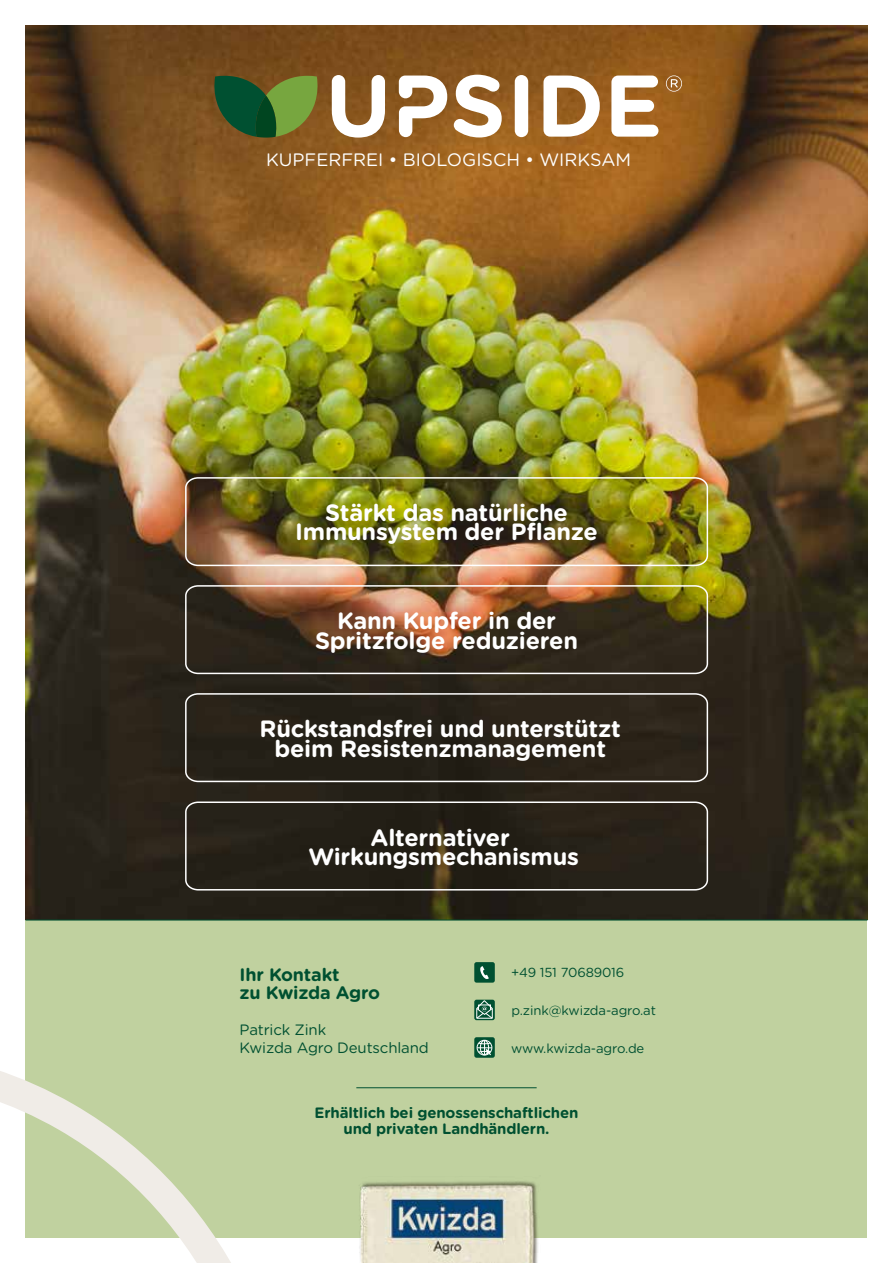
<style>
.page{position:relative;width:893px;height:1263px;background:#fff}
.page>*{position:absolute;margin:0;border:0;box-sizing:border-box;transform-origin:0 0}
.t1{font:700 23.55px/19.4px "Gotham Rounded";letter-spacing:-.01em;color:#fff;text-align:center}
.t2{font:18px "Gotham Rounded";color:#fff}
.t3{font:700 18px/18px "Gotham Rounded";letter-spacing:-.01em;color:#005031}
.t4{font:700 15px/16.5px "Gotham Rounded";letter-spacing:-.01em;color:#005031;text-align:center}
.t5{font:15px/18px "Gotham Rounded";letter-spacing:-.01em;color:#005031}
.t6{font:13.05px "Gotham Rounded";letter-spacing:-.01em;color:#005031}
</style>
<div class="page">
<div style="left:26px;top:26px;width:841px;height:1211px;background:#c0d19f"></div>
<img style="left:26px;top:26px;width:841px;height:894px">
<svg style="left:0;top:1018px;width:306px;height:245px"></svg>
<hr style="left:26px;top:920px;width:841px;height:1px;background:#005031">
<img style="left:350px;top:1181px;width:193px;height:82px">
<hr style="left:356px;top:1087px;width:181px;height:1px;background:#005031">
<div style="left:474px;top:1000px;width:21px;height:20px;background:#005031;border-radius:2px"></div>
<svg style="left:476px;top:1000px;width:17px;height:19px"></svg>
<div style="left:474px;top:1037px;width:21px;height:21px;background:#005031;border-radius:2px"></div>
<svg style="left:477px;top:1040px;width:15px;height:15px"></svg>
<div style="left:474px;top:962px;width:21px;height:21px;background:#005031;border-radius:2px"></div>
<svg style="left:480px;top:966px;width:9px;height:13px"></svg>
<img style="left:184px;top:476px;width:525px;height:91px">
<img style="left:184px;top:584px;width:525px;height:91px">
<svg style="left:184px;top:692px;width:525px;height:91px;background:#302a21"></svg>
<svg style="left:184px;top:801px;width:525px;height:90px;background:#2e2920"></svg>
<svg style="left:611px;top:76px;width:47px;height:61px;background:#dec8b1"></svg>
<svg style="left:543px;top:76px;width:57px;height:61px;background:#d5bea4"></svg>
<div style="left:515px;top:75px;width:13px;height:62px;background:#fff;border-radius:7px"></div>
<svg style="left:454px;top:75px;width:48px;height:62px;background:#d2bba2"></svg>
<svg style="left:399px;top:76px;width:48px;height:61px;background:#cbb397"></svg>
<svg style="left:332px;top:75px;width:53px;height:63px;background:#c5ae94"></svg>
<svg style="left:666px;top:75px;width:16px;height:17px"></svg>
<svg style="left:213px;top:76px;width:106px;height:62px;background:#486a2e"></svg>
<p class="t2" style="left:266px;top:147px;width:367px">KUPFERFREI • BIOLOGISCH • WIRKSAM</p>
<p class="t1" style="left:295px;top:502px;width:304px">Stärkt das natürliche<br>Immunsystem der Pflanze</p>
<p class="t1" style="left:315px;top:610px;width:264px">Kann Kupfer in der<br>Spritzfolge reduzieren</p>
<p class="t1" style="left:260px;top:718px;width:363px">Rückstandsfrei und unterstützt beim Resistenzmanagement</p>
<p class="t1" style="left:308px;top:827px;width:272px">Alternativer<br>Wirkungsmechanismus</p>
<p class="t3" style="left:240px;top:965px;width:142px">Ihr Kontakt<br>zu Kwizda Agro</p>
<p class="t5" style="left:240px;top:1020px;width:191px">Patrick Zink<br>Kwizda Agro Deutschland</p>
<p class="t6" style="left:511px;top:963px;width:115px">+49 151 70689016</p>
<p class="t6" style="left:511px;top:1002px;width:146px">p.zink@kwizda-agro.at</p>
<p class="t6" style="left:511px;top:1039px;width:135px">www.kwizda-agro.de</p>
<p class="t4" style="left:315px;top:1103px;width:265px">Erhältlich bei genossenschaftlichen und privaten Landhändlern.</p>
</div>
